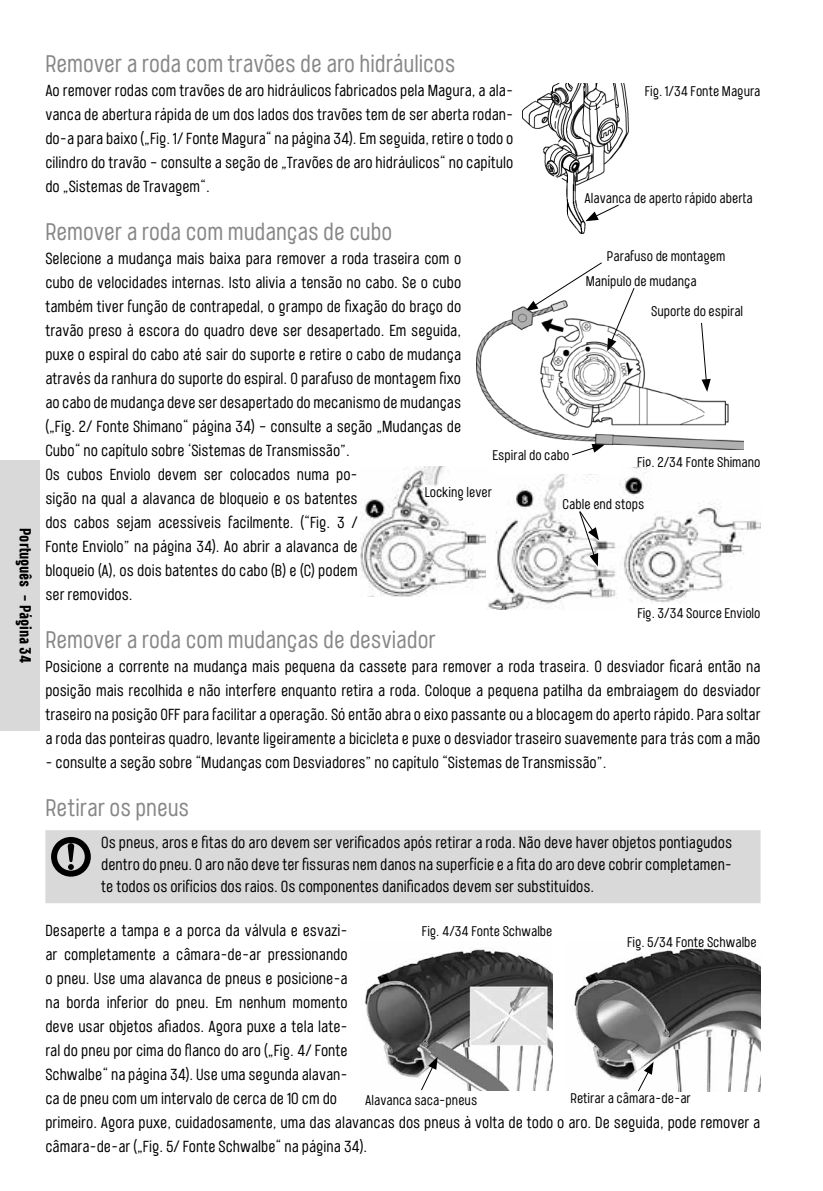
<style>
.page{position:relative;width:823px;height:1191px;background:#fff}
.page>*{position:absolute;margin:0;border:0;box-sizing:border-box;transform-origin:0 0}
.t1{font:24px "Port Condensed";letter-spacing:-.005em;color:#878787}
.t2{font:16px/24px "Port Condensed";color:#000;text-align:justify}
.t3{font:700 16px "Port Condensed";letter-spacing:-.005em;color:#000}
.t4{font:14px "Port Condensed";color:#000}
</style>
<div class="page">
<div style="left:0;top:460px;width:40px;height:271px;background:#d9d9d9"></div>
<img style="left:522px;top:83px;width:106px;height:150px">
<svg style="left:585px;top:204px;width:34px;height:17px"></svg>
<svg style="left:572px;top:449px;width:27px;height:7px"></svg>
<img style="left:476px;top:306px;width:266px;height:143px">
<svg style="left:525px;top:262px;width:110px;height:89px"></svg>
<img style="left:360px;top:466px;width:126px;height:131px">
<img style="left:486px;top:474px;width:130px;height:136px">
<img style="left:619px;top:468px;width:141px;height:135px">
<svg style="left:578px;top:510px;width:20px;height:56px"></svg>
<div style="left:45px;top:830px;width:715px;height:73px;background:#d9d9d9"></div>
<svg style="left:47px;top:834px;width:47px;height:46px"></svg>
<img style="left:574px;top:948px;width:186px;height:143px">
<svg style="left:637px;top:1061px;width:16px;height:31px"></svg>
<img style="left:364px;top:949px;width:188px;height:141px">
<svg style="left:420px;top:1056px;width:17px;height:35px"></svg>
<p class="t3" style="left:36px;top:528px;width:136px;rotate:90deg">Português – Página 34</p>
<h1 class="t1" style="left:45px;top:48px;width:411px">Remover a roda com travões de aro hidráulicos</h1>
<p class="t2" style="left:45px;top:78px;width:469px">Ao remover rodas com travões de aro hidráulicos fabricados pela Magura, a ala-</p>
<p class="t4" style="left:644px;top:82px;width:117px">Fig. 1/34 Fonte Magura</p>
<p class="t2" style="left:45px;top:102px;width:469px">vanca de abertura rápida de um dos lados dos travões tem de ser aberta rodan&shy;do-a para baixo („Fig. 1/ Fonte Magura“ na página 34). Em seguida, retire o todo o cilindro do travão – consulte a seção de „Travões de aro hidráulicos“ no capítulo do „Sistemas de Travagem“.</p>
<h1 class="t1" style="left:45px;top:216px;width:348px">Remover a roda com mudanças de cubo</h1>
<p class="t4" style="left:584px;top:189px;width:169px">Alavanca de aperto rápido aberta</p>
<p class="t4" style="left:606px;top:247px;width:120px">Parafuso de montagem</p>
<p class="t2" style="left:45px;top:246px;width:417px">Selecione a mudança mais baixa para remover a roda traseira com o cubo de velocidades internas. Isto alivia a tensão no cabo. Se o cubo também tiver função de contrapedal, o grampo de fixação do braço do travão preso à escora do quadro deve ser desapertado. Em seguida, puxe o espiral do cabo até sair do suporte e retire o cabo de mudança através da ranhura do suporte do espiral. O parafuso de montagem fixo ao cabo de mudança deve ser desapertado do mecanismo de mudanças („Fig. 2/ Fonte Shimano“ página 34) – consulte a seção „Mudanças de Cubo“ no capítulo sobre ‘Sistemas de Transmissão”.</p>
<p class="t4" style="left:585px;top:272px;width:112px">Manípulo de mudança</p>
<p class="t4" style="left:650px;top:302px;width:93px">Suporte do espiral</p>
<p class="t4" style="left:492px;top:446px;width:78px">Espiral do cabo</p>
<p class="t4" style="left:636px;top:453px;width:125px">Fig. 2/34 Fonte Shimano</p>
<p class="t2" style="left:45px;top:462px;width:314px">Os cubos Enviolo devem ser colocados numa po&shy;sição na qual a alavanca de bloqueio e os batentes dos cabos sejam acessíveis facilmente. (“Fig. 3 / Fonte Enviolo” na página 34). Ao abrir a alavanca de bloqueio (A), os dois batentes do cabo (B) e (C) podem ser removidos.</p>
<h1 class="t1" style="left:45px;top:624px;width:391px">Remover a roda com mudanças de desviador</h1>
<p class="t2" style="left:45px;top:654px;width:716px">Posicione a corrente na mudança mais pequena da cassete para remover a roda traseira. O desviador ficará então na posição mais recolhida e não interfere enquanto retira a roda. Coloque a pequena patilha da embraiagem do desviador traseiro na posição OFF para facilitar a operação. Só então abra o eixo passante ou a blocagem do aperto rápido. Para soltar a roda das ponteiras quadro, levante ligeiramente a bicicleta e puxe o desviador traseiro suavemente para trás com a mão</p>
<p class="t2" style="left:45px;top:750px;width:562px">- consulte a seção sobre “Mudanças com Desviadores” no capítulo “Sistemas de Transmissão”.</p>
<h1 class="t1" style="left:45px;top:792px;width:145px">Retirar os pneus</h1>
<p class="t2" style="left:101px;top:831px;width:632px;line-height:22px">Os pneus, aros e fitas do aro devem ser verificados após retirar a roda. Não deve haver objetos pontiagudos dentro do pneu. O aro não deve ter fissuras nem danos na superfície e a fita do aro deve cobrir completamen&shy;te todos os orifícios dos raios. Os componentes danificados devem ser substituídos.</p>
<p class="t4" style="left:424px;top:483px;width:69px">Locking lever</p>
<p class="t4" style="left:562px;top:495px;width:83px">Cable end stops</p>
<p class="t4" style="left:637px;top:604px;width:125px">Fig. 3/34 Source Enviolo</p>
<p class="t2" style="left:45px;top:918px;width:304px">Desaperte a tampa e a porca da válvula e esvazi-</p>
<p class="t4" style="left:421px;top:922px;width:132px">Fig. 4/34 Fonte Schwalbe</p>
<p class="t2" style="left:45px;top:942px;width:716px;text-align:left">ar completamente a câmara-de-ar pressionando<br>o pneu. Use uma alavanca de pneus e posicione-a<br>na borda inferior do pneu. Em nenhum momento<br>deve usar objetos afiados. Agora puxe a tela late-<br>ral do pneu por cima do flanco do aro („Fig. 4/ Fonte<br>Schwalbe“ na página 34). Use uma segunda alavan-<br>ca de pneu com um intervalo de cerca de 10 cm do<br>primeiro. Agora puxe, cuidadosamente, uma das alavancas dos pneus à volta de todo o aro. De seguida, pode remover a câmara-de-ar („Fig. 5/ Fonte Schwalbe“ na página 34).</p>
<p class="t4" style="left:626px;top:933px;width:131px">Fig. 5/34 Fonte Schwalbe</p>
<p class="t4" style="left:570px;top:1089px;width:122px">Retirar a câmara-de-ar</p>
<p class="t4" style="left:365px;top:1091px;width:113px">Alavanca saca-pneus</p>
</div>
